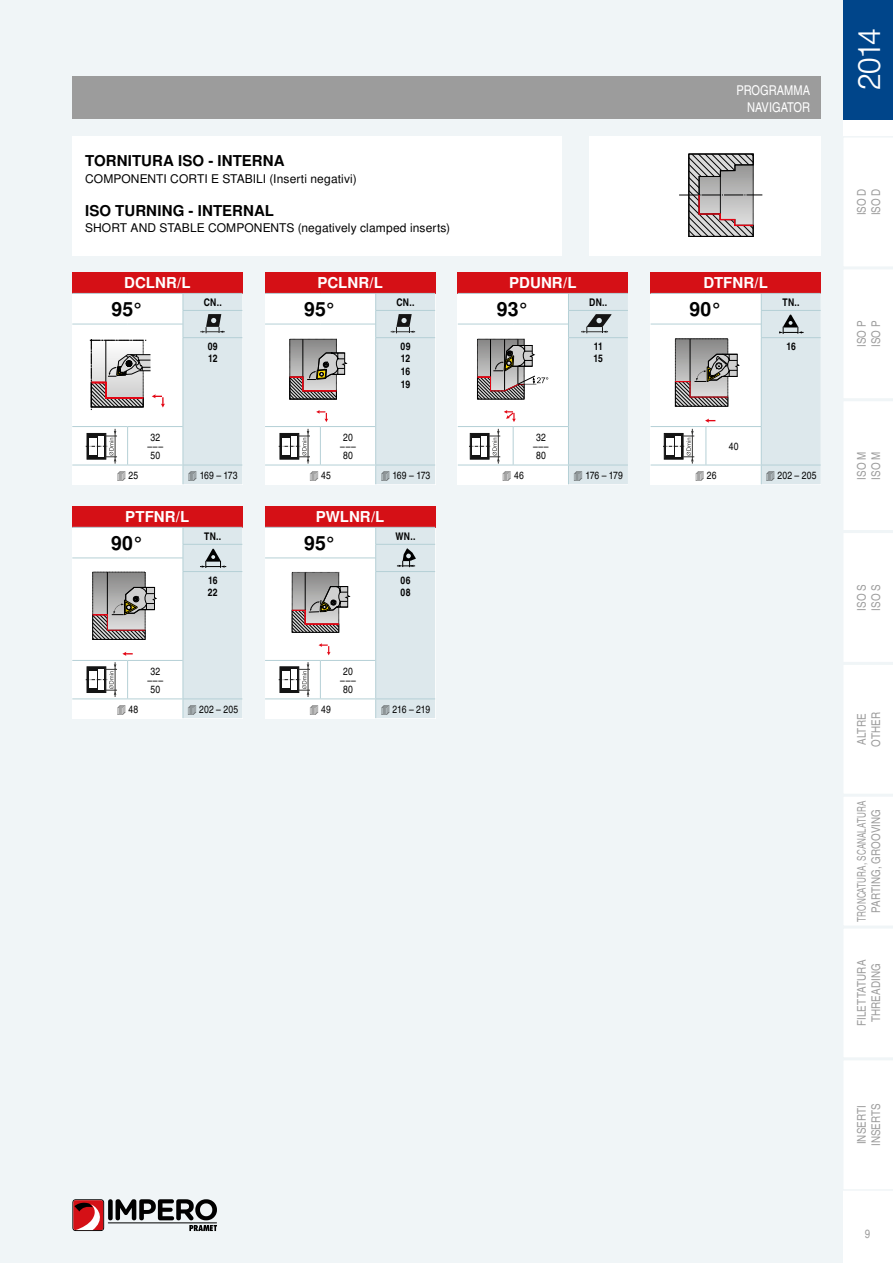
<style>
.page{position:relative;width:893px;height:1263px;background:#f0f5f7}
.page>*{position:absolute;margin:0;border:0;box-sizing:border-box;transform-origin:0 0}
.t1{font:300 30px "Nimbus San L";color:#fff}
.t2{font:700 19.5px "Nimbus San L";letter-spacing:.005em;color:#000}
.t3{font:700 15px "Nimbus San L";letter-spacing:.005em;color:#fff}
.t4{font:700 15px "Nimbus San L";letter-spacing:.005em;color:#000}
.t5{font:13.5px/16.2px "Nimbus San Con L";color:#fff;text-align:right}
.t6{font:12px "Nimbus San L";letter-spacing:.01em;color:#000}
.t7{font:12px/14.4px "Nimbus San Con L";letter-spacing:.01em;color:#9c9c9c}
.t8{font:12px/14.4px "Nimbus San Con L";letter-spacing:.01em;color:#9c9c9c;text-align:center;scale:.82 1}
.t9{font:10.5px/9px "Nimbus San Con L";letter-spacing:.015em;color:#000}
.t10{font:700 10.5px/12.6px "Nimbus San Con L";letter-spacing:.02em;color:#000}
</style>
<div class="page">
<div style="left:843px;top:1186px;width:50px;height:77px;background:#fff"></div>
<div style="left:72px;top:77px;width:749px;height:42px;background:#9c9c9c"></div>
<div style="left:72px;top:136px;width:489px;height:119px;background:#fff"></div>
<div style="left:590px;top:136px;width:231px;height:119px;background:#fff"></div>
<div style="left:843px;top:119px;width:50px;height:17px;background:#fff"></div>
<div style="left:843px;top:0;width:50px;height:119px;background:#00458a"></div>
<div style="left:843px;top:138px;width:50px;height:1053px;background:#fff"></div>
<svg style="left:72px;top:1199px;width:145px;height:32px"></svg>
<div style="left:72px;top:272px;width:170px;height:21px;background:#d51016"></div>
<div style="left:651px;top:272px;width:170px;height:21px;background:#d51016"></div>
<div style="left:265px;top:272px;width:170px;height:21px;background:#d51016"></div>
<div style="left:72px;top:506px;width:170px;height:21px;background:#d51016"></div>
<div style="left:458px;top:272px;width:170px;height:21px;background:#d51016"></div>
<div style="left:265px;top:506px;width:170px;height:21px;background:#d51016"></div>
<svg style="left:72px;top:293px;width:170px;height:191px"></svg>
<svg style="left:72px;top:527px;width:170px;height:191px"></svg>
<svg style="left:265px;top:293px;width:170px;height:191px"></svg>
<svg style="left:265px;top:527px;width:170px;height:191px"></svg>
<svg style="left:458px;top:293px;width:170px;height:191px"></svg>
<svg style="left:651px;top:293px;width:170px;height:191px"></svg>
<svg style="left:679px;top:154px;width:83px;height:83px"></svg>
<h3 class="t4" style="left:85px;top:152px;width:201px">TORNITURA ISO - INTERNA</h3>
<p class="t6" style="left:85px;top:171px;width:273px">COMPONENTI CORTI E STABILI (i nserti negativi)</p>
<h3 class="t4" style="left:85px;top:202px;width:41px">ISO TURNIN</h3>
<h3 class="t4" style="left:173px;top:202px;width:36px">G - INTERNA</h3>
<h3 class="t4" style="left:265px;top:202px;width:11px">L</h3>
<p class="t6" style="left:85px;top:221px;width:27px">Short</p>
<p class="t6" style="left:131px;top:221px;width:38px">an d stable</p>
<p class="t6" style="left:208px;top:221px;width:10px">components</p>
<p class="t6" style="left:298px;top:221px;width:154px">(negatively clamped inserts)</p>
<h3 class="t3" style="left:124px;top:274px;width:66px">DCLNR/L</h3>
<h2 class="t2" style="left:111px;top:297px;width:34px">95°</h2>
<p class="t10" style="left:204px;top:296px;width:19px">CN..</p>
<p class="t10" style="left:208px;top:340px;width:11px">09<br>12</p>
<h3 class="t3" style="left:317px;top:274px;width:65px">PCLNR/L</h3>
<h2 class="t2" style="left:304px;top:297px;width:34px">95°</h2>
<p class="t10" style="left:397px;top:296px;width:19px">CN..</p>
<p class="t10" style="left:401px;top:340px;width:11px;text-align:justify">09<br>12<br>16<br>19</p>
<p class="t9" style="left:148px;top:433px;width:17px">32 –––<br>50</p>
<p class="t9" style="left:340px;top:433px;width:17px">20 –––<br>80</p>
<p class="t9" style="left:117px;top:471px;width:23px">✔ 25</p>
<p class="t9" style="left:188px;top:471px;width:51px">✔ 169 – 173</p>
<p class="t9" style="left:309px;top:471px;width:23px">✔ 45</p>
<p class="t9" style="left:381px;top:471px;width:51px">✔ 169 – 173</p>
<h3 class="t3" style="left:125px;top:508px;width:64px">PTFNR/L</h3>
<h2 class="t2" style="left:111px;top:531px;width:34px">90°</h2>
<p class="t10" style="left:204px;top:530px;width:19px">TN..</p>
<p class="t10" style="left:208px;top:574px;width:11px">16<br>22</p>
<h3 class="t3" style="left:316px;top:508px;width:69px">PWLNR/L</h3>
<h2 class="t2" style="left:304px;top:531px;width:34px">95°</h2>
<p class="t10" style="left:396px;top:530px;width:21px">WN..</p>
<p class="t10" style="left:401px;top:574px;width:11px">06<br>08</p>
<p class="t9" style="left:148px;top:667px;width:17px">32 –––<br>50</p>
<p class="t9" style="left:340px;top:667px;width:17px">20 –––<br>80</p>
<p class="t9" style="left:117px;top:705px;width:23px">✔ 48</p>
<p class="t9" style="left:187px;top:705px;width:52px">✔ 202 – 205</p>
<p class="t9" style="left:309px;top:705px;width:23px">✔ 49</p>
<p class="t9" style="left:381px;top:705px;width:51px">✔ 216 – 219</p>
<h3 class="t3" style="left:509px;top:274px;width:67px">PDUNR/L</h3>
<h2 class="t2" style="left:497px;top:297px;width:34px">93°</h2>
<p class="t10" style="left:589px;top:296px;width:20px">DN..</p>
<p class="t10" style="left:594px;top:340px;width:11px">11<br>15</p>
<p class="t9" style="left:533px;top:433px;width:17px">32 –––<br>80</p>
<p class="t9" style="left:502px;top:471px;width:23px">✔ 46</p>
<p class="t9" style="left:574px;top:471px;width:51px">✔ 176 – 179</p>
<p class="t5" style="left:736px;top:83px;width:9px">PROGRA</p>
<p class="t5" style="left:747px;top:83px;width:64px">MMA<br>NAVIGATOR</p>
<h3 class="t3" style="left:703px;top:274px;width:64px">DTFNR/L</h3>
<h2 class="t2" style="left:689px;top:297px;width:34px">90°</h2>
<p class="t10" style="left:782px;top:296px;width:19px">TN..</p>
<p class="t10" style="left:786px;top:340px;width:11px">16</p>
<p class="t9" style="left:729px;top:442px;width:11px">40</p>
<p class="t9" style="left:695px;top:471px;width:23px">✔ 26</p>
<p class="t9" style="left:766px;top:471px;width:52px">✔ 202 – 205</p>
<h1 class="t1" style="left:852px;top:91px;width:65px;rotate:-90deg">2014</h1>
<p class="t7" style="left:855px;top:215px;width:28px;rotate:-90deg">ISO D<br>ISO D</p>
<p class="t7" style="left:855px;top:347px;width:27px;rotate:-90deg">ISO P<br>ISO P</p>
<p class="t7" style="left:855px;top:480px;width:30px;rotate:-90deg">ISO M<br>ISO M</p>
<p class="t7" style="left:855px;top:611px;width:28px;rotate:-90deg">ISO S<br>ISO S</p>
<p class="t7" style="left:855px;top:746px;width:36px;rotate:-90deg">ALTRE<br>OTHER</p>
<p class="t8" style="left:855px;top:922px;width:149px;rotate:-90deg">TRONCATURA, SCANALATURA<br>PARTING, GROOVING</p>
<p class="t7" style="left:855px;top:1026px;width:68px;rotate:-90deg">FILETTATURA<br>THREADING</p>
<p class="t7" style="left:855px;top:1146px;width:45px;rotate:-90deg">INSERTI<br>INSERTS</p>
<p class="t7" style="left:865px;top:1227px;width:7px">9</p>
</div>
